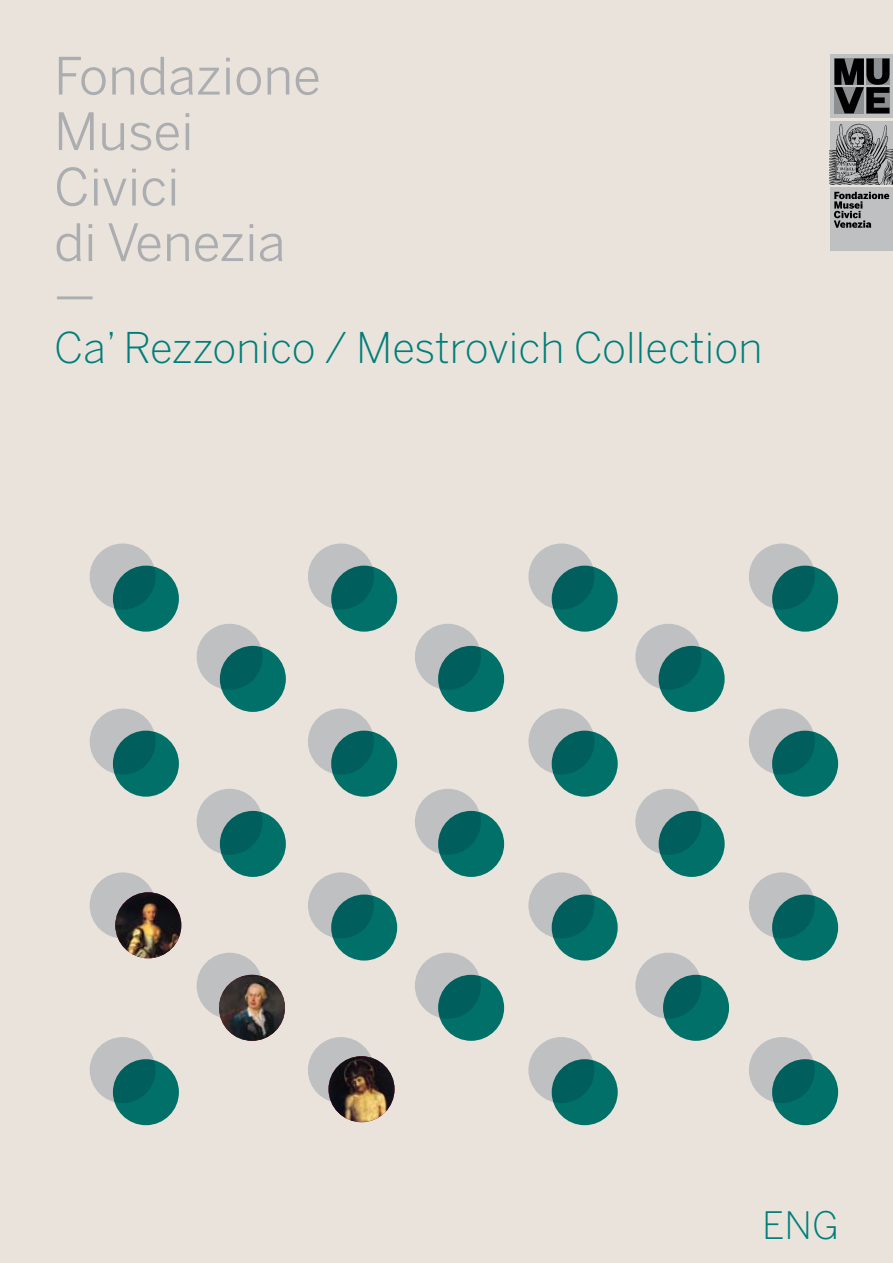
<style>
.page{position:relative;width:893px;height:1263px;background:#eae3db}
.page>*{position:absolute;margin:0;border:0;box-sizing:border-box;transform-origin:0 0}
.t1{font:51px/55.5px "Benton Sans";color:#abadb0}
.t2{font:45px "Benton Sans";color:#abadb0}
.t3{font:300 42px "Benton Sans";color:#007e7a}
.t4{font:300 37.5px "Benton Sans";color:#007e7a}
</style>
<div class="page">
<div style="left:308px;top:543px;width:66px;height:66px;background:#bec0c2;border-radius:50%"></div>
<div style="left:308px;top:708px;width:66px;height:66px;background:#bec0c2;border-radius:50%"></div>
<div style="left:308px;top:872px;width:66px;height:66px;background:#bec0c2;border-radius:50%"></div>
<div style="left:308px;top:1037px;width:66px;height:66px;background:#bec0c2;border-radius:50%"></div>
<div style="left:415px;top:624px;width:66px;height:66px;background:#bec0c2;border-radius:50%"></div>
<div style="left:415px;top:789px;width:66px;height:66px;background:#bec0c2;border-radius:50%"></div>
<div style="left:415px;top:953px;width:66px;height:66px;background:#bec0c2;border-radius:50%"></div>
<div style="left:528px;top:543px;width:66px;height:66px;background:#bec0c2;border-radius:50%"></div>
<div style="left:528px;top:708px;width:66px;height:66px;background:#bec0c2;border-radius:50%"></div>
<div style="left:528px;top:872px;width:66px;height:66px;background:#bec0c2;border-radius:50%"></div>
<div style="left:528px;top:1037px;width:66px;height:66px;background:#bec0c2;border-radius:50%"></div>
<div style="left:635px;top:624px;width:66px;height:66px;background:#bec0c2;border-radius:50%"></div>
<div style="left:635px;top:789px;width:66px;height:66px;background:#bec0c2;border-radius:50%"></div>
<div style="left:635px;top:953px;width:66px;height:66px;background:#bec0c2;border-radius:50%"></div>
<div style="left:749px;top:543px;width:66px;height:66px;background:#bec0c2;border-radius:50%"></div>
<div style="left:749px;top:708px;width:66px;height:66px;background:#bec0c2;border-radius:50%"></div>
<div style="left:749px;top:872px;width:66px;height:66px;background:#bec0c2;border-radius:50%"></div>
<div style="left:749px;top:1037px;width:66px;height:66px;background:#bec0c2;border-radius:50%"></div>
<div style="left:90px;top:543px;width:66px;height:66px;background:#bec0c2;border-radius:50%"></div>
<div style="left:90px;top:708px;width:66px;height:66px;background:#bec0c2;border-radius:50%"></div>
<div style="left:90px;top:872px;width:66px;height:66px;background:#bec0c2;border-radius:50%"></div>
<div style="left:90px;top:1037px;width:66px;height:66px;background:#bec0c2;border-radius:50%"></div>
<div style="left:197px;top:624px;width:66px;height:66px;background:#bec0c2;border-radius:50%"></div>
<div style="left:197px;top:953px;width:66px;height:66px;background:#bec0c2;border-radius:50%"></div>
<div style="left:197px;top:789px;width:66px;height:66px;background:#bec0c2;border-radius:50%"></div>
<div style="left:331px;top:566px;width:66px;height:66px;background:linear-gradient(to right,#066260,#007269);border-radius:50%"></div>
<div style="left:331px;top:731px;width:66px;height:66px;background:linear-gradient(to right,#066260,#007269);border-radius:50%"></div>
<div style="left:331px;top:894px;width:66px;height:66px;background:linear-gradient(to bottom,#0a6462,#007067);border-radius:50%"></div>
<div style="left:438px;top:646px;width:66px;height:66px;background:linear-gradient(to right,#04615f,#007269);border-radius:50%"></div>
<div style="left:438px;top:811px;width:66px;height:66px;background:linear-gradient(to right,#04615f,#007269);border-radius:50%"></div>
<div style="left:438px;top:975px;width:66px;height:66px;background:linear-gradient(to right,#05625f,#007269);border-radius:50%"></div>
<svg style="left:552px;top:566px;width:66px;height:66px;background:#036a64"></svg>
<svg style="left:552px;top:731px;width:66px;height:66px;background:#036a64"></svg>
<svg style="left:552px;top:894px;width:66px;height:66px;background:#036a64"></svg>
<svg style="left:552px;top:1059px;width:66px;height:66px;background:#026a64"></svg>
<svg style="left:659px;top:646px;width:66px;height:66px;background:#026a64"></svg>
<svg style="left:659px;top:811px;width:66px;height:66px;background:#026a64"></svg>
<svg style="left:772px;top:566px;width:66px;height:66px;background:#026a64"></svg>
<svg style="left:772px;top:731px;width:66px;height:66px;background:#026a64"></svg>
<div style="left:772px;top:894px;width:66px;height:66px;background:linear-gradient(to bottom,#0a6562,#007067);border-radius:50%"></div>
<div style="left:772px;top:1059px;width:66px;height:66px;background:linear-gradient(to right,#04615f,#01726a);border-radius:50%"></div>
<svg style="left:113px;top:566px;width:66px;height:66px;background:#026a64"></svg>
<svg style="left:113px;top:731px;width:66px;height:66px;background:#026a64"></svg>
<div style="left:113px;top:1059px;width:66px;height:66px;background:linear-gradient(to bottom,#056260,#007169);border-radius:50%"></div>
<svg style="left:220px;top:646px;width:66px;height:66px;background:#026964"></svg>
<svg style="left:220px;top:811px;width:66px;height:66px;background:#026964"></svg>
<img style="left:328px;top:1056px;width:66px;height:66px;border-radius:33px">
<div style="left:663px;top:975px;width:66px;height:66px;background:linear-gradient(to right,#04625f,#01746b);border-radius:50%"></div>
<img style="left:219px;top:975px;width:66px;height:66px;border-radius:33px">
<img style="left:115px;top:892px;width:66px;height:66px;border-radius:33px">
<div style="left:830px;top:187px;width:63px;height:64px;background:#bec0c2"></div>
<svg style="left:834px;top:192px;width:55px;height:36px"></svg>
<svg style="left:830px;top:54px;width:63px;height:64px"></svg>
<svg style="left:834px;top:59px;width:55px;height:54px;background:#3b3c3d"></svg>
<div style="left:830px;top:121px;width:63px;height:63px;background:#bec0c2"></div>
<svg style="left:830px;top:124px;width:63px;height:60px"></svg>
<p class="t1" style="left:54px;top:48px;width:268px">Fondazione<br>Musei<br>Civici<br>di Venezia</p>
<p class="t2" style="left:54px;top:269px;width:43px">—</p>
<p class="t3" style="left:54px;top:323px;width:710px">Ca’ Rezzonico / Mestrovich Collection</p>
<p class="t4" style="left:762px;top:1203px;width:78px">ENG</p>
</div>
